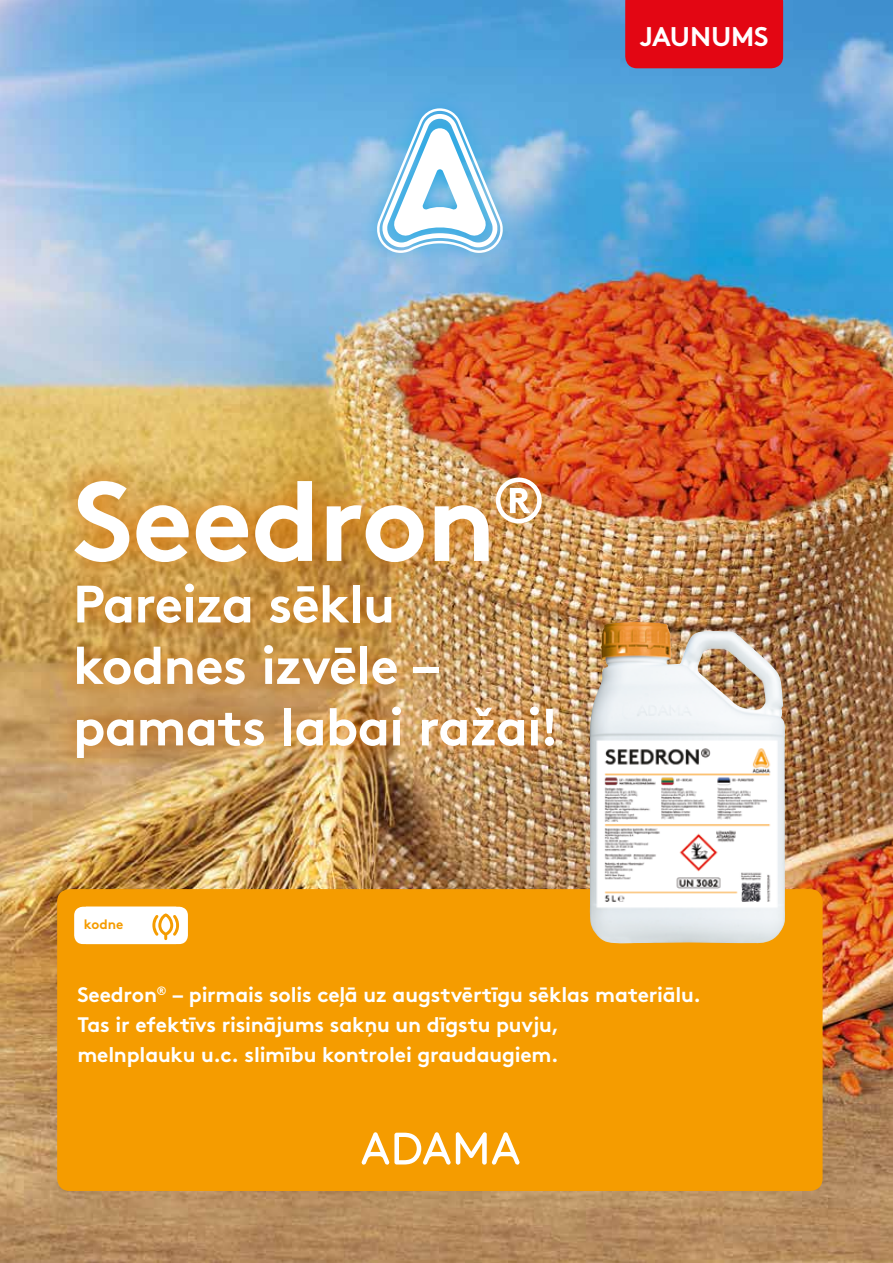
<style>
.page{position:relative;width:893px;height:1263px;background:#fff}
.page>*{position:absolute;margin:0;border:0;box-sizing:border-box;transform-origin:0 0}
.t1{font:700 112.5px "Brown";color:#fff}
.t2{font:700 52.5px/61.5px "Brown";letter-spacing:-.015em;color:#fff}
.t3{font:700 27px "Brown";letter-spacing:-.005em;color:#fff}
.t4{font:700 21px/30px "Brown";letter-spacing:-.015em;color:#fff}
.t5{font:700 13.5px "Brown";color:#f59c00}
</style>
<div class="page">
<img style="left:0;top:0;width:893px;height:1263px">
<div style="left:57px;top:889px;width:766px;height:302px;background:#f59c00;border-radius:12px"></div>
<img style="left:589px;top:622px;width:196px;height:322px">
<svg style="left:361px;top:1132px;width:159px;height:33px"></svg>
<div style="left:359px;top:90px;width:162px;height:181px;background:#00a3e2;opacity:.75"></div>
<svg style="left:377px;top:108px;width:126px;height:145px"></svg>
<img style="left:49px;top:451px;width:532px;height:333px">
<svg style="left:74px;top:907px;width:114px;height:37px"></svg>
<div style="left:625px;top:0;width:158px;height:68px;background:#e30613"></div>
<p class="t3" style="left:640px;top:15px;width:129px">Jaunums</p>
<h1 class="t1" style="left:73px;top:430px;width:475px">Seedron<sup>®</sup></h1>
<h2 class="t2" style="left:73px;top:568px;width:488px">Pareiza sēklu kodnes izvēle – pamats labai ražai!</h2>
<p class="t5" style="left:84px;top:913px;width:41px">kodne</p>
<p class="t4" style="left:77px;top:977px;width:625px">Seedron<sup>®</sup> – pirmais solis ceļā uz augstvērtīgu sēklas materiālu.<br>Tas ir efektīvs risinājums sakņu un dīgstu puvju,<br>melnplauku u.c. slimību kontrolei graudaugiem.</p>
</div>
